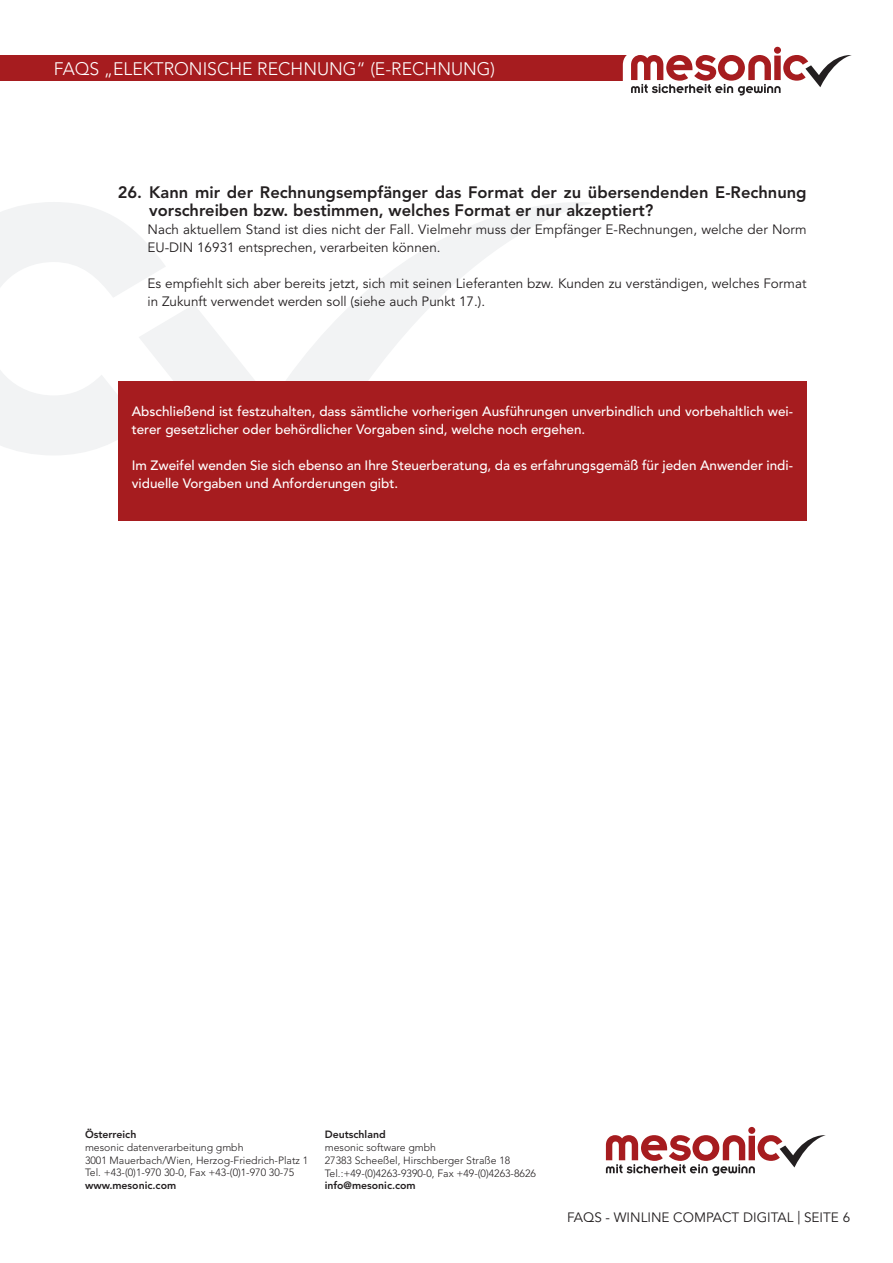
<style>
.page{position:relative;width:893px;height:1263px;background:#fff}
.page>*{position:absolute;margin:0;border:0;box-sizing:border-box;transform-origin:0 0}
.t1{font:300 18px "Avenir LT Pro";color:#fff}
.t2{font:800 16.5px/18px "Avenir LT Pro";color:#231f20}
.t3{font:13.5px/18px "Avenir LT Pro";color:#231f20}
.t4{font:500 13.5px/18px "Avenir LT Pro";color:#fff}
.t5{font:300 10.5px/12.6px "Avenir LT Pro";color:#231f20}
.t6{font:800 10.5px "Avenir LT Pro";color:#231f20}
</style>
<div class="page">
<svg style="left:166px;top:202px;width:424px;height:179px"></svg>
<svg style="left:0;top:202px;width:166px;height:253px"></svg>
<div style="left:0;top:55px;width:628px;height:26px;background:#a61c1f"></div>
<svg style="left:623px;top:47px;width:229px;height:49px"></svg>
<svg style="left:606px;top:1127px;width:220px;height:49px"></svg>
<div style="left:118px;top:381px;width:689px;height:140px;background:#a61c1f"></div>
<h1 class="t1" style="left:54px;top:58px;width:443px">FAQS „ELEKTRONISCHE RECHNUNG“ (E-RECHNUNG)</h1>
<p class="t2" style="left:149px;top:184px;width:659px;text-indent:-31px">26. Kann mir der Rechnungsempfänger das Format der zu übersendenden E-Rechnung vorschreiben bzw. bestimmen, welches Format er nur akzeptiert?</p>
<p class="t3" style="left:148px;top:221px;width:661px">Nach aktuellem Stand ist dies nicht der Fall. Vielmehr muss der Empfänger E-Rechnungen, welche der Norm<br>EU-DIN 16931 entsprechen, verarbeiten können.</p>
<p class="t3" style="left:148px;top:275px;width:661px">Es empfiehlt sich aber bereits jetzt, sich mit seinen Lieferanten bzw. Kunden zu verständigen, welches Format in Zukunft verwendet werden soll (siehe auch Punkt 17.).</p>
<p class="t4" style="left:132px;top:403px;width:663px">Abschließend ist festzuhalten, dass sämtliche vorherigen Ausführungen unverbindlich und vorbehaltlich wei&shy;terer gesetzlicher oder behördlicher Vorgaben sind, welche noch ergehen.</p>
<p class="t4" style="left:132px;top:457px;width:663px">Im Zweifel wenden Sie sich ebenso an Ihre Steuerberatung, da es erfahrungsgemäß für jeden Anwender indi&shy;viduelle Vorgaben und Anforderungen gibt.</p>
<p class="t6" style="left:85px;top:1128px;width:53px">Österreich</p>
<p class="t5" style="left:85px;top:1141px;width:225px">mesonic datenverarbeitung gmbh<br>3001 Mauerbach/Wien, Herzog-Friedrich-Platz 1<br>Tel. +43-(0)1-970 30-0, Fax +43-(0)1-970 30-75</p>
<p class="t6" style="left:85px;top:1179px;width:93px">www.mesonic.com</p>
<p class="t6" style="left:325px;top:1128px;width:62px">Deutschland</p>
<p class="t5" style="left:325px;top:1141px;width:213px">mesonic software gmbh<br>27383 Scheeßel, Hirschberger Straße 18<br>Tel.:+49-(0)4263-9390-0, Fax +49-(0)4263-8626</p>
<p class="t6" style="left:325px;top:1179px;width:93px">info@mesonic.com</p>
<p class="t3" style="left:567px;top:1209px;width:285px">FAQS - WINLINE COMPACT DIGITAL | SEITE 6</p>
</div>
